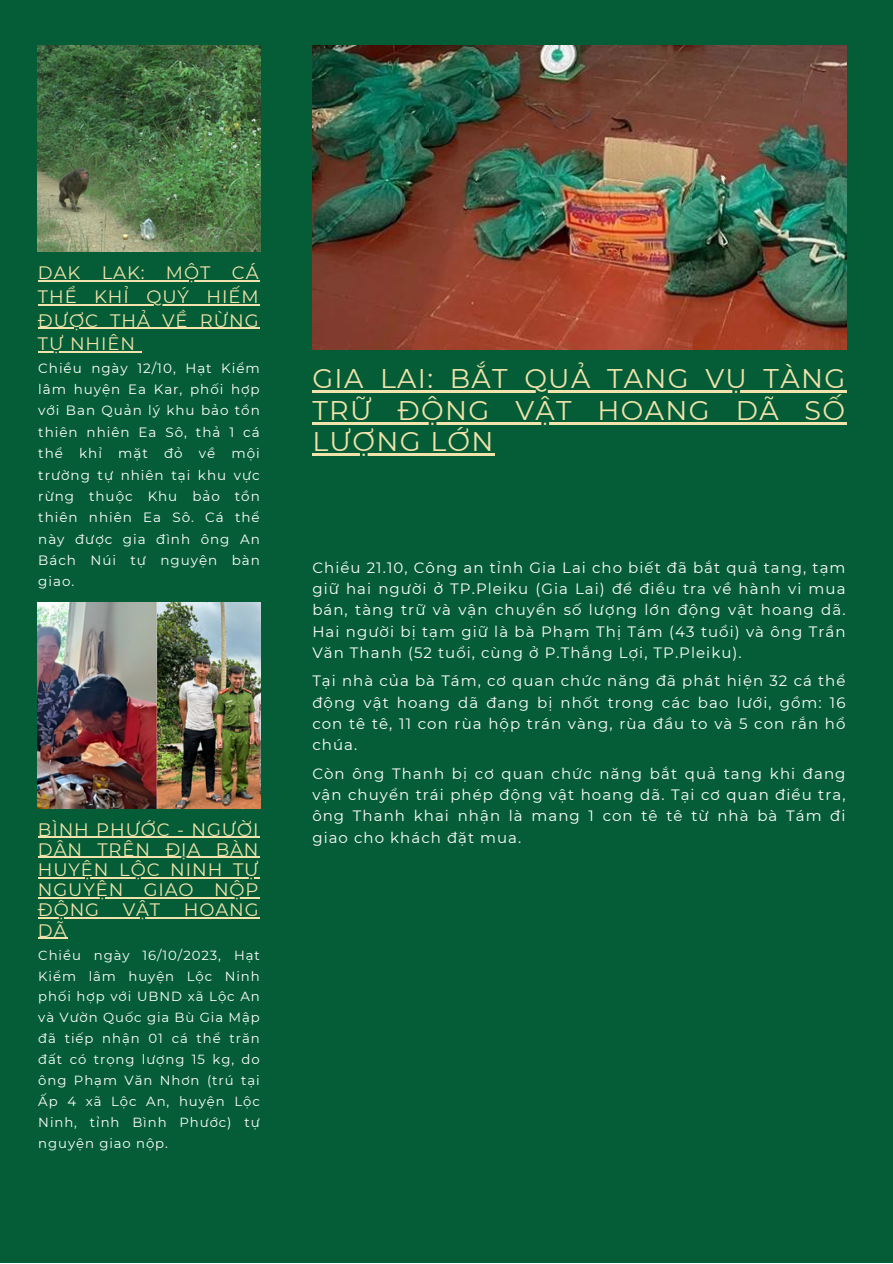
<style>
.page{position:relative;width:893px;height:1264px;background:#fff}
.page>*{position:absolute;margin:0;border:0;box-sizing:border-box;transform-origin:0 0}
.t1{font:27px/31.5px "Montserrat";letter-spacing:.05em;color:#f0e3ab;text-align:justify}
.t2{font:18px/20.2px "Montserrat";letter-spacing:.05em;color:#f0e3ab;text-align:justify}
.t3{font:15px/21.3px "Montserrat";letter-spacing:.07em;color:#fff;text-align:justify}
.t4{font:13.5px/21.3px "Montserrat";letter-spacing:.07em;color:#fff;text-align:justify}
.t5{font:13.2px/21px "Montserrat";letter-spacing:.07em;color:#fff;text-align:justify}
</style>
<div class="page">
<div style="left:0;top:0;width:892px;height:1262px;background:#045d36"></div>
<img style="left:38px;top:46px;width:222px;height:206px">
<img style="left:312px;top:46px;width:534px;height:303px">
<img style="left:38px;top:602px;width:222px;height:206px">
<hr style="left:312px;top:390px;width:534px;height:2px;background:#f0e3ab">
<hr style="left:312px;top:422px;width:534px;height:2px;background:#f0e3ab">
<hr style="left:312px;top:453px;width:183px;height:2px;background:#f0e3ab">
<hr style="left:38px;top:280px;width:221px;height:1px;background:#f0e3ab">
<hr style="left:38px;top:304px;width:221px;height:1px;background:#f0e3ab">
<hr style="left:38px;top:327px;width:221px;height:2px;background:#f0e3ab">
<hr style="left:38px;top:351px;width:98px;height:1px;background:#f0e3ab">
<hr style="left:38px;top:836px;width:221px;height:1px;background:#f0e3ab">
<hr style="left:38px;top:856px;width:221px;height:2px;background:#f0e3ab">
<hr style="left:38px;top:877px;width:221px;height:1px;background:#f0e3ab">
<hr style="left:38px;top:897px;width:221px;height:1px;background:#f0e3ab">
<hr style="left:38px;top:917px;width:221px;height:1px;background:#f0e3ab">
<hr style="left:38px;top:937px;width:29px;height:2px;background:#f0e3ab">
<p class="t2" style="left:38px;top:261px;width:222px;line-height:23.5px">DAK LAK: MỘT CÁ THỂ KHỈ QUÝ HIẾM ĐƯỢC THẢ VỀ RỪNG TỰ NHIÊN</p>
<p class="t4" style="left:38px;top:357px;width:223px">Chiều ngày 12/10, Hạt Kiểm lâm huyện Ea Kar, phối hợp với Ban Quản lý khu bảo tồn thiên nhiên Ea Sô, thả 1 cá thể khỉ mặt đỏ về mội trường tự nhiên tại khu vực rừng thuộc Khu bảo tồn thiên nhiên Ea Sô. Cá thể này được gia đình ông An Bách Núi tự nguyện bàn giao.</p>
<p class="t2" style="left:38px;top:819px;width:222px">BÌNH PHƯỚC - NGƯỜI DÂN TRÊN ĐỊA BÀN HUYỆN LỘC NINH TỰ NGUYỆN GIAO NỘP ĐỘNG</p>
<p class="t2" style="left:123px;top:899px;width:39px">VẬT</p>
<p class="t2" style="left:184px;top:899px;width:76px">HOANG</p>
<p class="t2" style="left:38px;top:920px;width:30px">DÃ</p>
<p class="t5" style="left:38px;top:944px;width:223px">Chiều ngày 16/10/2023, Hạt Kiểm lâm huyện Lộc Ninh phối hợp với UBND xã Lộc An và Vườn Quốc gia Bù Gia Mập đã tiếp nhận 01 cá thể trăn đất có trọng lượng 15 kg, do ông Phạm Văn Nhơn (trú tại Ấp 4 xã Lộc An, huyện Lộc Ninh, tỉnh Bình Phước) tự nguyện giao nộp.</p>
<p class="t1" style="left:312px;top:363px;width:534px">GIA LAI: BẮT QUẢ TANG VỤ TÀNG TRỮ ĐỘNG VẬT HOANG DÃ SỐ LƯỢNG LỚN</p>
<p class="t3" style="left:312px;top:556px;width:534px">Chiều 21.10, Công an tỉnh Gia Lai cho biết đã bắt quả tang, tạm giữ hai người ở TP.Pleiku (Gia Lai) để điều tra về hành vi mua bán, tàng trữ và vận chuyển số lượng lớn động vật hoang dã.<br>Hai người bị tạm giữ là bà Phạm Thị Tám (43 tuổi) và ông Trần Văn Thanh (52 tuổi, cùng ở P.Thắng Lợi, TP.Pleiku).</p>
<p class="t3" style="left:312px;top:670px;width:534px">Tại nhà của bà Tám, cơ quan chức năng đã phát hiện 32 cá thể động vật hoang dã đang bị nhốt trong các bao lưới, gồm: 16 con tê tê, 11 con rùa hộp trán vàng, rùa đầu to và 5 con rắn hổ chúa.</p>
<p class="t3" style="left:312px;top:762px;width:534px">Còn ông Thanh bị cơ quan chức năng bắt quả tang khi đang vận chuyển trái phép động vật hoang dã. Tại cơ quan điều tra, ông Thanh khai nhận là mang 1 con tê tê từ nhà bà Tám đi giao cho khách đặt mua.</p>
</div>
